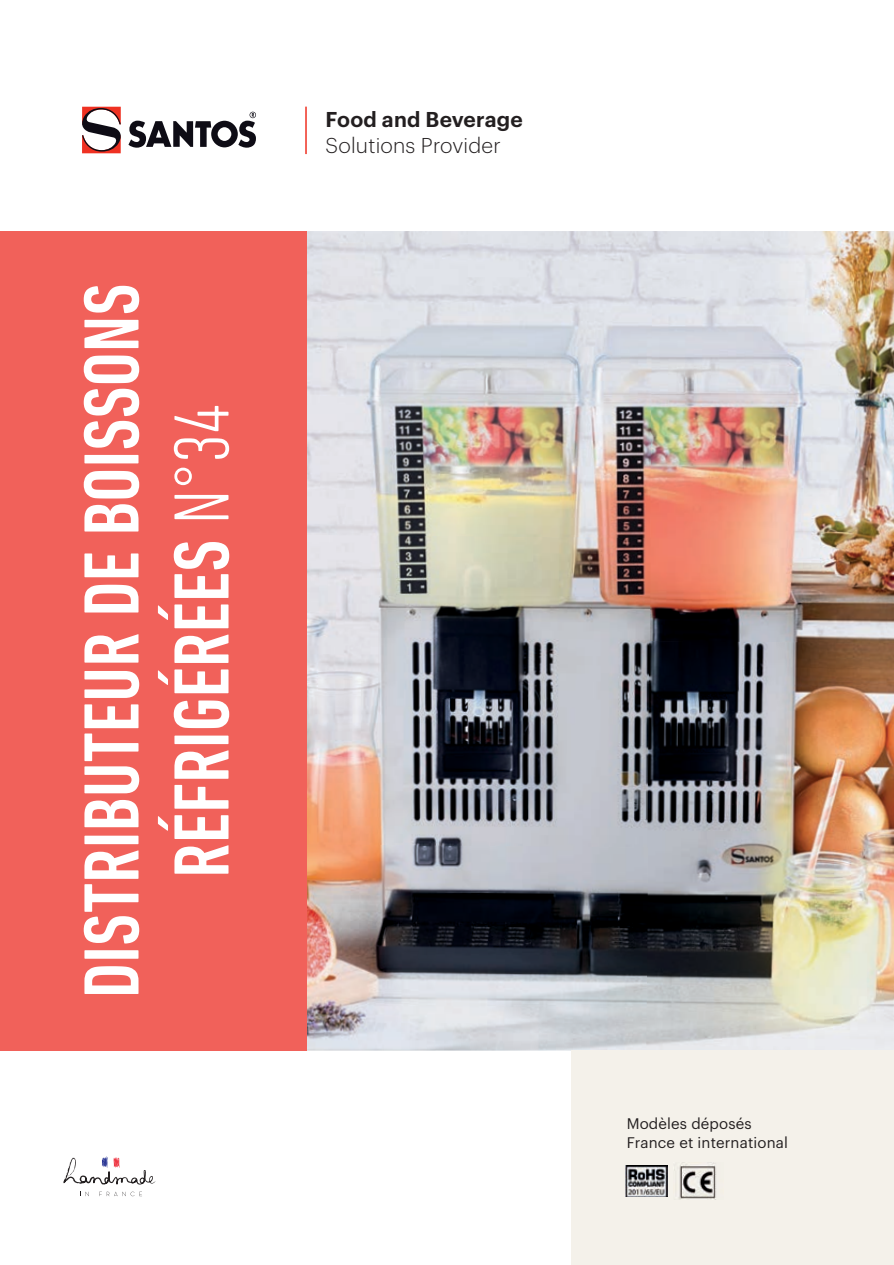
<style>
.page{position:relative;width:894px;height:1265px;background:#fff}
.page>*{position:absolute;margin:0;border:0;box-sizing:border-box;transform-origin:0 0}
.t1{font:500 condensed 79.5px/90px "DIN Next LT Pro";color:#fff;text-align:center}
.t2{font:300 21px "Graphik";letter-spacing:.01em;color:#231f20}
.t3{font:600 21px "Graphik";letter-spacing:.01em;color:#231f20}
.t4{font:15px/19.5px "Graphik";letter-spacing:.01em;color:#231f20}
.s1{font-weight:300}
</style>
<div class="page">
<img style="left:306px;top:231px;width:343px;height:304px">
<img style="left:649px;top:231px;width:245px;height:410px">
<img style="left:306px;top:535px;width:345px;height:309px">
<img style="left:646px;top:641px;width:248px;height:409px">
<img style="left:306px;top:844px;width:342px;height:206px">
<div style="left:0;top:231px;width:306px;height:819px;background:#f1615a"></div>
<div style="left:572px;top:1050px;width:322px;height:214px;background:#f4f1ea"></div>
<img style="left:674px;top:1162px;width:42px;height:36px">
<img style="left:626px;top:1165px;width:41px;height:31px">
<svg style="left:82px;top:106px;width:174px;height:48px"></svg>
<hr style="left:305px;top:107px;width:2px;height:47px;background:#ef3122">
<svg style="left:63px;top:1156px;width:93px;height:41px"></svg>
<p class="t1" style="left:66px;top:998px;width:716px;rotate:-90deg">DISTRIBUTEUR DE BOISSONS<br>RÉFRIGÉRÉES <span class="s1">N°34</span></p>
<p class="t3" style="left:326px;top:103px;width:199px">Food and Beverage</p>
<p class="t2" style="left:326px;top:130px;width:177px">Solutions Provider</p>
<p class="t4" style="left:627px;top:1111px;width:163px">Modèles déposés<br>France et international</p>
</div>
